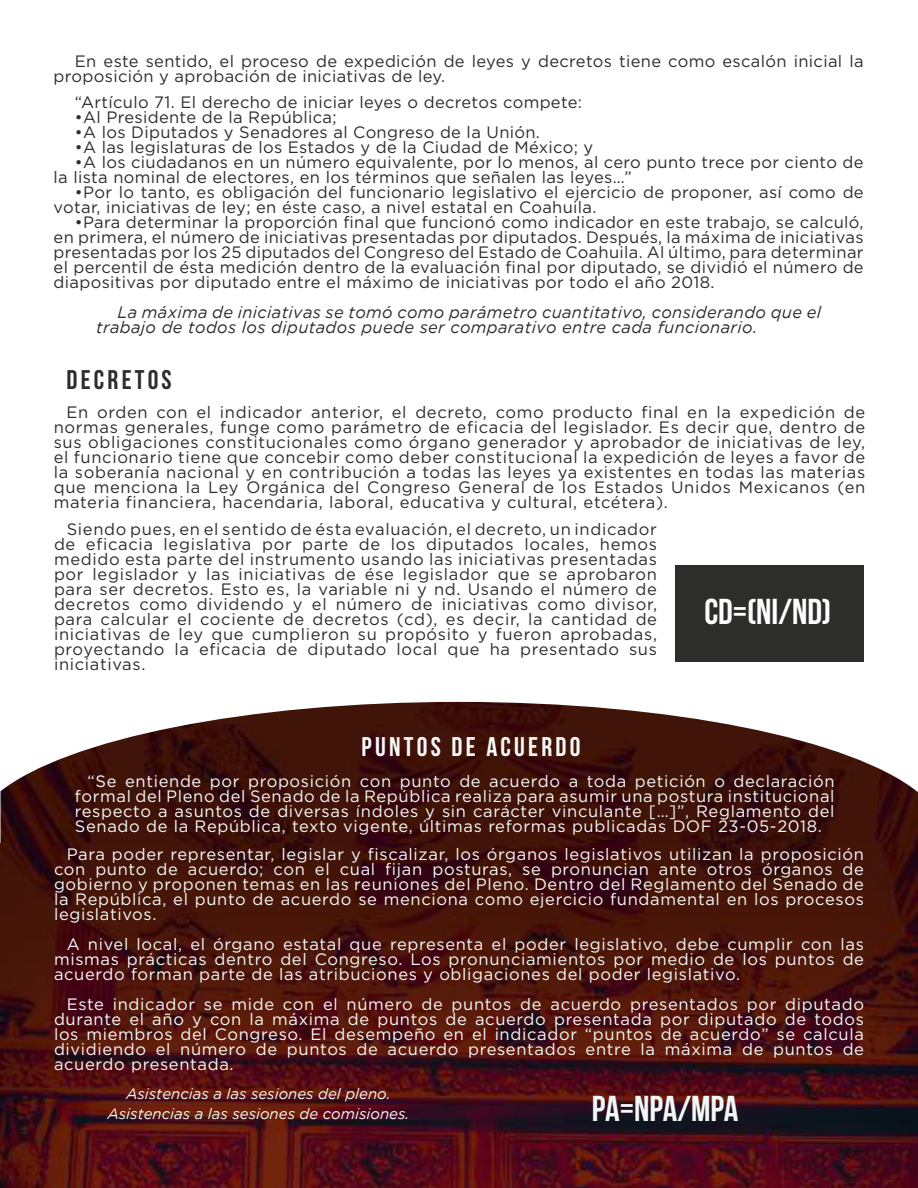
<style>
.page{position:relative;width:918px;height:1188px;background:#fff}
.page>*{position:absolute;margin:0;border:0;box-sizing:border-box;transform-origin:0 0}
.t1{font:700 36px "Bebas Neue";color:#fefefe}
.t2{font:700 36px "Bebas Neue";letter-spacing:-.015em;color:#f1f7f5}
.t3{font:700 27px "Bebas Neue";letter-spacing:.12em;color:#f6f9f8}
.t4{font:700 27px "Bebas Neue";letter-spacing:.12em;color:#2d2d2c}
.t5{font:16.5px/15px "Gotham";letter-spacing:.02em;color:#2d2d2c}
.t6{font:16.5px/15px "Gotham";letter-spacing:.04em;color:#f6f9f8;text-align:justify}
.t7{font:italic 16.5px/15px "Gotham";letter-spacing:.02em;color:#2d2d2c}
.t8{font:italic 15px/19.5px "Gotham";color:#f6f9f8;text-align:center}
</style>
<div class="page">
<div style="left:675px;top:566px;width:189px;height:96px;background:#2d2d2c"></div>
<img style="left:1px;top:702px;width:917px;height:142px">
<img style="left:0;top:844px;width:918px;height:344px">
<p class="t5" style="left:54px;top:54px;width:811px;text-indent:21px">En este sentido, el proceso de expedición de leyes y decretos tiene como escalón inicial la proposición y aprobación de iniciativas de ley.</p>
<p class="t5" style="left:75px;top:94px;width:509px">“Artículo 71. El derecho de iniciar leyes o decretos compete:</p>
<p class="t5" style="left:75px;top:109px;width:263px">•Al Presidente de la República;</p>
<p class="t5" style="left:75px;top:124px;width:467px">•A los Diputados y Senadores al Congreso de la Unión.</p>
<p class="t5" style="left:75px;top:139px;width:520px">•A las legislaturas de los Estados y de la Ciudad de México; y</p>
<p class="t5" style="left:54px;top:154px;width:811px;text-indent:21px">•A los ciudadanos en un número equivalente, por lo menos, al cero punto trece por ciento de la lista nominal de electores, en los términos que señalen las leyes…”</p>
<p class="t5" style="left:54px;top:184px;width:812px;text-indent:21px">•Por lo tanto, es obligación del funcionario legislativo el ejercicio de proponer, así como de votar, iniciativas de ley; en éste caso, a nivel estatal en Coahuila.</p>
<p class="t5" style="left:54px;top:214px;width:812px;text-align:justify;text-indent:21px">•Para determinar la proporción final que funcionó como indicador en este trabajo, se calculó, en primera, el número de iniciativas presentadas por diputados. Después, la máxima de iniciativas presentadas por los 25 diputados del Congreso del Estado de Coahuila. Al último, para determinar el percentil de ésta medición dentro de la evaluación final por diputado, se dividió el número de diapositivas por diputado entre el máximo de iniciativas por todo el año 2018.</p>
<p class="t7" style="left:96px;top:304px;width:726px;text-indent:21px">La máxima de iniciativas se tomó como parámetro cuantitativo, considerando que el trabajo de todos los diputados puede ser comparativo entre cada funcionario.</p>
<h2 class="t4" style="left:67px;top:365px;width:107px">DECRETOS</h2>
<p class="t5" style="left:54px;top:404px;width:813px;text-align:justify;text-indent:13px">En orden con el indicador anterior, el decreto, como producto final en la expedición de normas generales, funge como parámetro de eficacia del legislador. Es decir que, dentro de sus obligaciones constitucionales como órgano generador y aprobador de iniciativas de ley, el funcionario tiene que concebir como deber constitucional la expedición de leyes a favor de la soberanía nacional y en contribución a todas las leyes ya existentes en todas las materias que menciona la Ley Orgánica del Congreso General de los Estados Unidos Mexicanos (en materia financiera, hacendaria, laboral, educativa y cultural, etcétera).</p>
<p class="t5" style="left:54px;top:522px;width:605px;text-align:justify;text-indent:13px">Siendo pues, en el sentido de ésta evaluación, el decreto, un indicador de eficacia legislativa por parte de los diputados locales, hemos medido esta parte del instrumento usando las iniciativas presentadas por legislador y las iniciativas de ése legislador que se aprobaron para ser decretos. Esto es, la variable ni y nd. Usando el número de decretos como dividendo y el número de iniciativas como divisor, para calcular el cociente de decretos (cd), es decir, la cantidad de iniciativas de ley que cumplieron su propósito y fueron aprobadas, proyectando la eficacia de diputado local que ha presentado sus iniciativas.</p>
<h2 class="t3" style="left:362px;top:732px;width:220px">PUNTOS DE ACUERDO</h2>
<h1 class="t1" style="left:704px;top:592px;width:128px">CD=(NI/ND)</h1>
<p class="t6" style="left:75px;top:773px;width:761px;text-indent:13px">“Se entiende por proposición con punto de acuerdo a toda petición o declaración formal del Pleno del Senado de la República realiza para asumir una postura institucional respecto a asuntos de diversas índoles y sin carácter vinculante […]”, Reglamento del Senado de la República, texto vigente, últimas reformas publicadas DOF 23-05-2018.</p>
<p class="t6" style="left:54px;top:846px;width:812px;text-indent:13px">Para poder representar, legislar y fiscalizar, los órganos legislativos utilizan la proposición con punto de acuerdo; con el cual fijan posturas, se pronuncian ante otros órganos de gobierno y proponen temas en las reuniones del Pleno. Dentro del Reglamento del Senado de la República, el punto de acuerdo se menciona como ejercicio fundamental en los procesos legislativos.</p>
<p class="t6" style="left:54px;top:936px;width:812px;text-indent:13px">A nivel local, el órgano estatal que representa el poder legislativo, debe cumplir con las mismas prácticas dentro del Congreso. Los pronunciamientos por medio de los puntos de acuerdo forman parte de las atribuciones y obligaciones del poder legislativo.</p>
<p class="t6" style="left:54px;top:996px;width:812px;text-indent:13px">Este indicador se mide con el número de puntos de acuerdo presentados por diputado durante el año y con la máxima de puntos de acuerdo presentada por diputado de todos los miembros del Congreso. El desempeño en el indicador “puntos de acuerdo” se calcula dividiendo el número de puntos de acuerdo presentados entre la máxima de puntos de acuerdo presentada.</p>
<p class="t8" style="left:107px;top:1084px;width:303px">Asistencias a las sesiones del pleno.<br>Asistencias a las sesiones de comisiones.</p>
<h1 class="t2" style="left:592px;top:1089px;width:148px">PA=NPA/MPA</h1>
</div>
